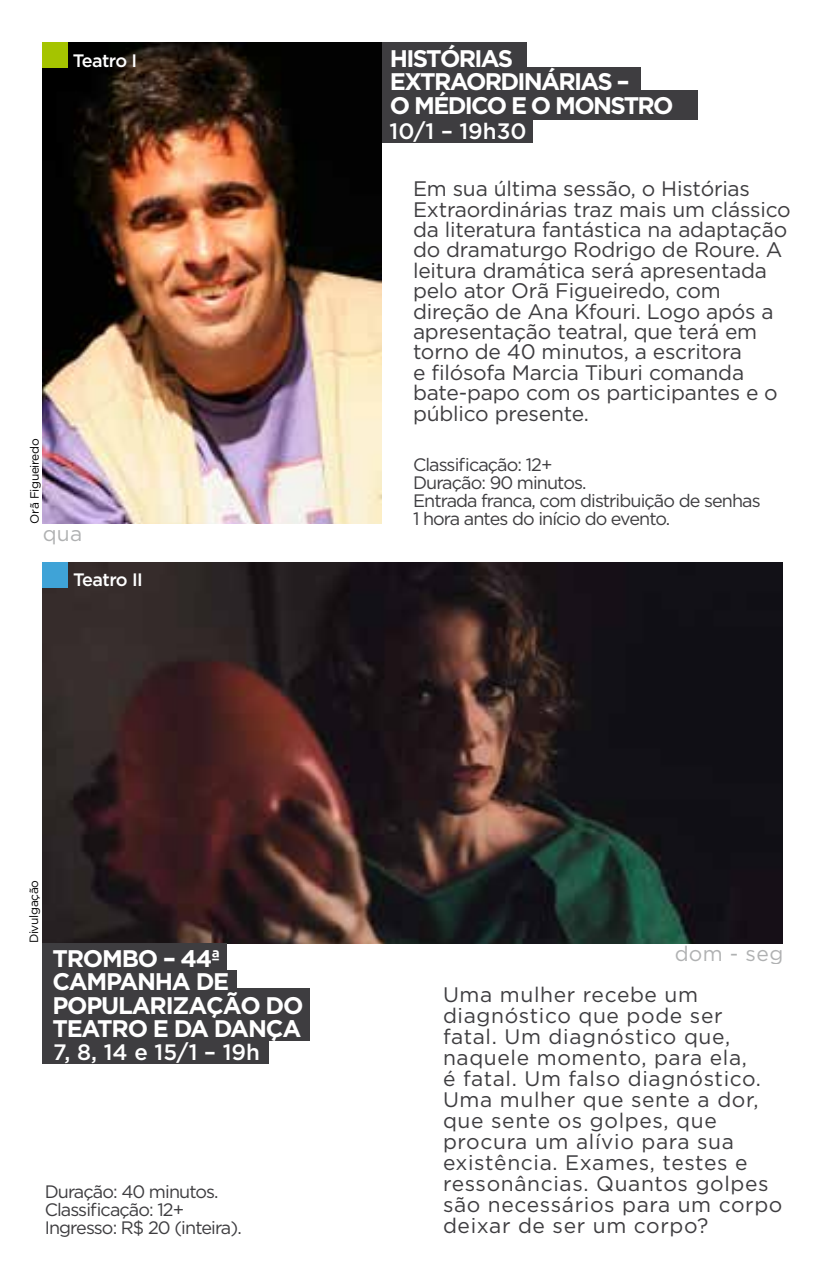
<style>
.page{position:relative;width:825px;height:1276px;background:#fff}
.page>*{position:absolute;margin:0;border:0;box-sizing:border-box;transform-origin:0 0}
.t1{font:700 24px/23.7px "Gotham";letter-spacing:-.05em;color:#fff}
.t2{font:700 24px/23.7px "Gotham";letter-spacing:-.07em;color:#fff}
.t3{font:500 22.2px "Gotham";color:#fff}
.t4{font:21px/20.4px "Gotham";letter-spacing:-.01em;color:#3e3d40}
.t5{font:21px/21px "Gotham";letter-spacing:.03em;color:#3e3d40}
.t6{font:21px "Gotham";letter-spacing:.02em;color:#9c9e9f}
.t7{font:18px/18px "Gotham";letter-spacing:-.05em;color:#3e3d40}
.t8{font:500 18px "Gotham";letter-spacing:-.035em;color:#fff}
.t9{font:12px "Gotham";letter-spacing:-.03em;color:#000}
</style>
<div class="page">
<div style="left:379px;top:43px;width:148px;height:29px;background:#3e3d40"></div>
<div style="left:379px;top:67px;width:262px;height:29px;background:#3e3d40"></div>
<div style="left:379px;top:91px;width:318px;height:29px;background:#3e3d40"></div>
<div style="left:379px;top:120px;width:153px;height:22px;background:#3e3d40"></div>
<img style="left:42px;top:43px;width:340px;height:480px">
<svg style="left:42px;top:43px;width:26px;height:25px"></svg>
<img style="left:43px;top:562px;width:739px;height:381px">
<svg style="left:42px;top:562px;width:26px;height:25px"></svg>
<div style="left:42px;top:943px;width:185px;height:29px;background:#3e3d40"></div>
<div style="left:42px;top:970px;width:195px;height:29px;background:#3e3d40"></div>
<div style="left:42px;top:988px;width:268px;height:32px;background:#3e3d40"></div>
<div style="left:42px;top:1018px;width:268px;height:23px;background:#3e3d40"></div>
<div style="left:42px;top:1041px;width:227px;height:22px;background:#3e3d40"></div>
<p class="t8" style="left:73px;top:50px;width:66px">Teatro I</p>
<p class="t9" style="left:28px;top:523px;width:86px;rotate:-90deg">Orã Figueiredo</p>
<p class="t6" style="left:43px;top:522px;width:41px">qua</p>
<p class="t8" style="left:73px;top:569px;width:71px">Teatro II</p>
<p class="t2" style="left:390px;top:46px;width:285px">HISTÓRIAS<br>EXTRAORDINÁRIAS –<br>O MÉDICO E O MONSTRO</p>
<p class="t3" style="left:389px;top:118px;width:139px">10/1 – 19h30</p>
<p class="t4" style="left:413px;top:178px;width:379px">Em sua última sessão, o Histórias<br>Extraordinárias traz mais um clássico da literatura fantástica na adaptação do dramaturgo Rodrigo de Roure. A leitura dramática será apresentada pelo ator Orã Figueiredo, com direção de Ana Kfouri. Logo após a apresentação teatral, que terá em torno de 40 minutos, a escritora<br>e filósofa Marcia Tiburi comanda bate-papo com os participantes e o público presente.</p>
<p class="t7" style="left:413px;top:455px;width:349px">Classificação: 12+<br>Duração: 90 minutos.<br>Entrada franca, com distribuição de senhas<br>1 hora antes do início do evento.</p>
<p class="t9" style="left:27px;top:943px;width:65px;rotate:-90deg">Divulgação</p>
<p class="t1" style="left:52px;top:945px;width:253px">TROMBO – 44ª<br>CAMPANHA DE<br>POPULARIZAÇÃO DO<br>TEATRO E DA DANÇA</p>
<p class="t3" style="left:53px;top:1039px;width:208px">7, 8, 14 e 15/1 – 19h</p>
<p class="t7" style="left:45px;top:1181px;width:199px">Duração: 40 minutos.<br>Classificação: 12+<br>Ingresso: R$ 20 (inteira).</p>
<p class="t6" style="left:674px;top:941px;width:110px">dom - seg</p>
<p class="t5" style="left:443px;top:983px;width:341px">Uma mulher recebe um diagnóstico que pode ser<br>fatal. Um diagnóstico que, naquele momento, para ela,<br>é fatal. Um falso diagnóstico.<br>Uma mulher que sente a dor, que sente os golpes, que procura um alívio para sua existência. Exames, testes e ressonâncias. Quantos golpes são necessários para um corpo deixar de ser um corpo?</p>
</div>
